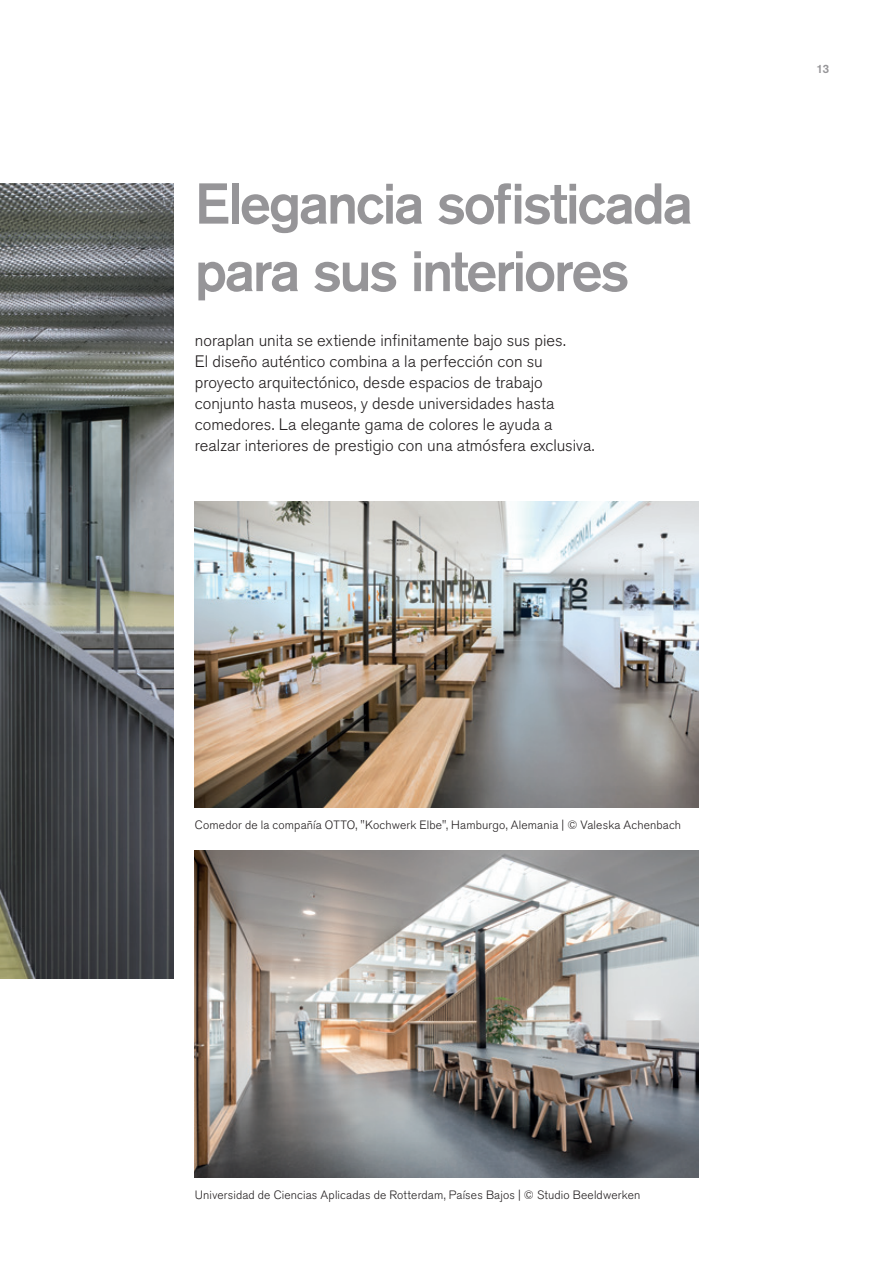
<style>
.page{position:relative;width:893px;height:1263px;background:#fff}
.page>*{position:absolute;margin:0;border:0;box-sizing:border-box;transform-origin:0 0}
.t1{font:500 57px/67.5px "Akzidenz Grotesk Pro";letter-spacing:-.035em;color:#969598}
.t2{font:300 16.5px/21px "Akzidenz Grotesk Pro";color:#231f20}
.t3{font:300 12px "Akzidenz Grotesk Pro";letter-spacing:.015em;color:#231f20}
.t4{font:500 12px "Akzidenz Grotesk Pro";color:#969598}
</style>
<div class="page">
<img style="left:0;top:184px;width:174px;height:794px">
<img style="left:195px;top:502px;width:503px;height:305px">
<img style="left:195px;top:850px;width:503px;height:327px">
<h1 class="t1" style="left:195px;top:169px;width:500px">Elegancia sofisticada para sus interiores</h1>
<p class="t2" style="left:195px;top:330px;width:401px">noraplan unita se extiende infinitamente bajo sus pies.<br>El diseño auténtico combina a la perfección con su proyecto arquitectónico, desde espacios de trabajo conjunto hasta museos, y desde universidades hasta comedores. La elegante gama de colores le ayuda a realzar interiores de prestigio con una atmósfera exclusiva.</p>
<p class="t4" style="left:816px;top:61px;width:14px">13</p>
<p class="t3" style="left:195px;top:817px;width:488px">Comedor de la compañía OTTO, "Kochwerk Elbe", Hamburgo, Alemania | © Valeska Achenbach</p>
<p class="t3" style="left:195px;top:1187px;width:447px">Universidad de Ciencias Aplicadas de Rotterdam, Países Bajos | © Studio Beeldwerken</p>
</div>
